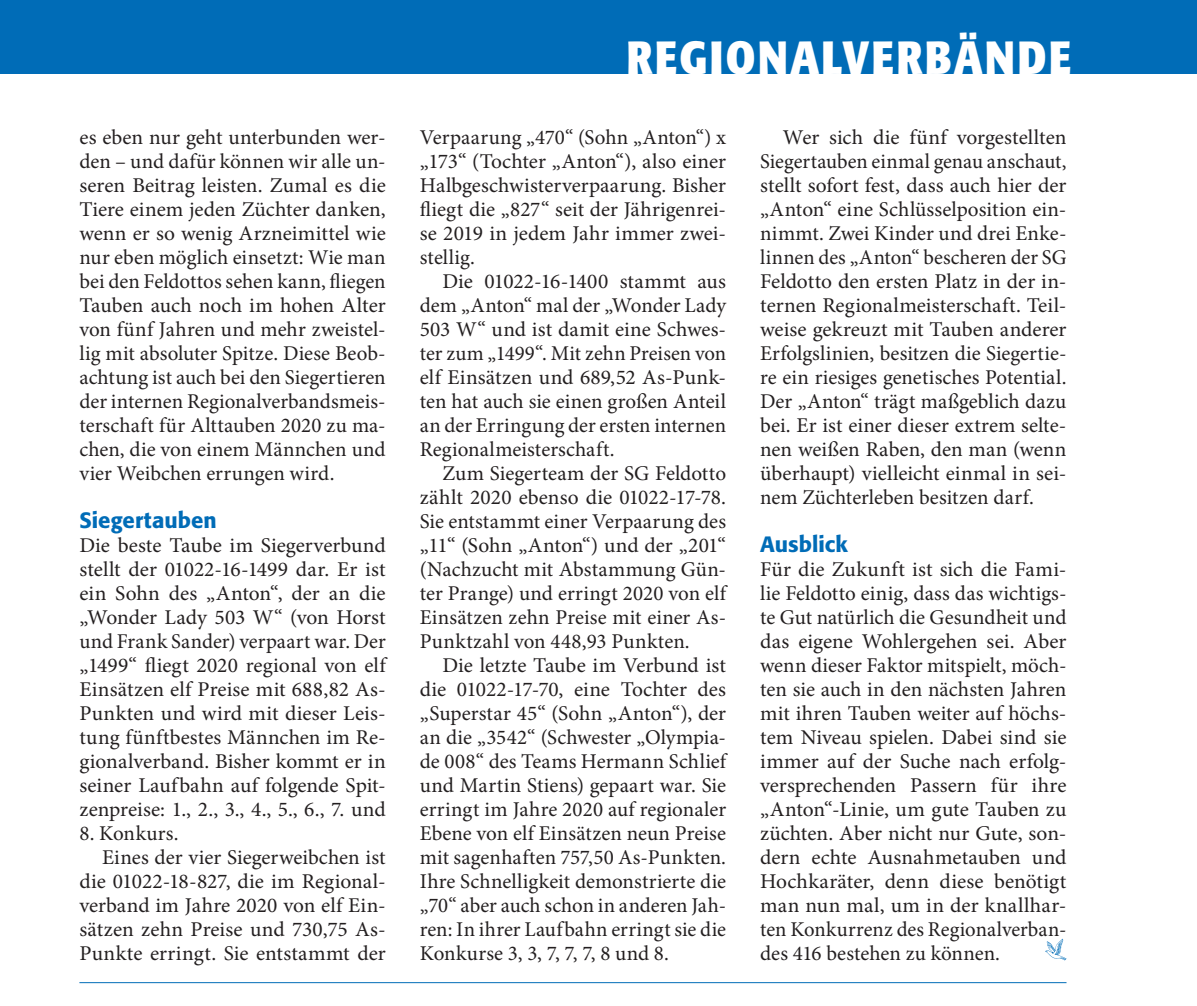
<style>
.page{position:relative;width:1197px;height:1006px;background:#fff}
.page>*{position:absolute;margin:0;border:0;box-sizing:border-box;transform-origin:0 0}
.t1{font:700 46px "Formata Condensed BQ";letter-spacing:.055em;color:#fff}
.t2{font:500 22px "Formata BQ";letter-spacing:.005em;color:#006cb7}
.t3{font:21px/24px "Minion Pro";color:#231f20;text-align:justify}
</style>
<div class="page">
<div style="left:0;top:0;width:17px;height:74px;background:#006cb7"></div>
<div style="left:17px;top:0;width:1179px;height:74px;background:#006cb7"></div>
<svg style="left:1045px;top:938px;width:21px;height:22px"></svg>
<hr style="left:79px;top:982px;width:987px;height:1px;background:#006cb7">
<p class="t3" style="left:79px;top:127px;width:308px">es eben nur geht unterbunden wer&shy;den – und dafür können wir alle un&shy;seren Beitrag leisten. Zumal es die Tiere einem jeden Züchter danken, wenn er so wenig Arzneimittel wie nur eben möglich einsetzt: Wie man bei den Feldottos sehen kann, fliegen Tauben auch noch im hohen Alter von fünf Jahren und mehr zweistel&shy;lig mit absoluter Spitze. Diese Beob&shy;achtung ist auch bei den Siegertieren der internen Regionalverbandsmeis&shy;terschaft für Alttauben 2020 zu ma&shy;chen, die von einem Männchen und vier Weibchen errungen wird.</p>
<p class="t2" style="left:79px;top:510px;width:139px">Siegertauben</p>
<p class="t3" style="left:79px;top:535px;width:308px">Die beste Taube im Siegerverbund stellt der 01022-16-1499 dar. Er ist ein Sohn des „Anton“, der an die „Wonder Lady 503 W“ (von Horst und Frank Sander) verpaart war. Der „1499“ fliegt 2020 regional von elf Einsätzen elf Preise mit 688,82 As-Punkten und wird mit dieser Leis&shy;tung fünftbestes Männchen im Re&shy;gionalverband. Bisher kommt er in seiner Laufbahn auf folgende Spit&shy;zenpreise: 1., 2., 3., 4., 5., 6., 7. und</p>
<p class="t3" style="left:79px;top:823px;width:101px">8. Konkurs.</p>
<p class="t3" style="left:102px;top:847px;width:285px">Eines der vier Siegerweibchen ist</p>
<p class="t3" style="left:79px;top:871px;width:308px">die 01022-18-827, die im Regional-</p>
<p class="t3" style="left:79px;top:895px;width:308px">verband im Jahre 2020 von elf Ein-</p>
<p class="t3" style="left:79px;top:919px;width:308px">sätzen zehn Preise und 730,75 As-</p>
<p class="t3" style="left:79px;top:943px;width:308px">Punkte erringt. Sie entstammt der</p>
<h1 class="t1" style="left:626px;top:33px;width:446px">REGIONALVERBÄNDE</h1>
<p class="t3" style="left:420px;top:127px;width:308px">Verpaarung „470“ (Sohn „Anton“) x „173“ (Tochter „Anton“), also einer Halbgeschwisterverpaarung. Bisher fliegt die „827“ seit der Jährigenrei&shy;se 2019 in jedem Jahr immer zwei&shy;stellig.</p>
<p class="t3" style="left:420px;top:271px;width:308px;text-indent:23px">Die 01022-16-1400 stammt aus dem „Anton“ mal der „Wonder Lady 503 W“ und ist damit eine Schwes&shy;ter zum „1499“. Mit zehn Preisen von elf Einsätzen und 689,52 As-Punk&shy;ten hat auch sie einen großen Anteil an der Erringung der ersten internen Regionalmeisterschaft.</p>
<p class="t3" style="left:420px;top:463px;width:308px;text-indent:23px">Zum Siegerteam der SG Feldotto zählt 2020 ebenso die 01022-17-78.<br>Sie entstammt einer Verpaarung des „11“ (Sohn „Anton“) und der „201“ (Nachzucht mit Abstammung Gün&shy;ter Prange) und erringt 2020 von elf Einsätzen zehn Preise mit einer As-Punktzahl von 448,93 Punkten.</p>
<p class="t3" style="left:420px;top:655px;width:308px;text-indent:23px">Die letzte Taube im Verbund ist die 01022-17-70, eine Tochter des „Superstar 45“ (Sohn „Anton“), der an die „3542“ (Schwester „Olympia&shy;de 008“ des Teams Hermann Schlief und Martin Stiens) gepaart war. Sie erringt im Jahre 2020 auf regionaler Ebene von elf Einsätzen neun Preise mit sagenhaften 757,50 As-Punkten.<br>Ihre Schnelligkeit demonstrierte die „70“ aber auch schon in anderen Jah&shy;ren: In ihrer Laufbahn erringt sie die Konkurse 3, 3, 7, 7, 7, 8 und 8.</p>
<p class="t3" style="left:760px;top:127px;width:308px;text-indent:23px">Wer sich die fünf vorgestellten Siegertauben einmal genau anschaut, stellt sofort fest, dass auch hier der „Anton“ eine Schlüsselposition ein&shy;nimmt. Zwei Kinder und drei Enke&shy;linnen des „Anton“ bescheren der SG Feldotto den ersten Platz in der in&shy;ternen Regionalmeisterschaft. Teil&shy;weise gekreuzt mit Tauben anderer Erfolgslinien, besitzen die Siegertie&shy;re ein riesiges genetisches Potential.<br>Der „Anton“ trägt maßgeblich dazu bei. Er ist einer dieser extrem selte&shy;nen weißen Raben, den man (wenn überhaupt) vielleicht einmal in sei&shy;nem Züchterleben besitzen darf.</p>
<p class="t2" style="left:760px;top:534px;width:89px">Ausblick</p>
<p class="t3" style="left:760px;top:559px;width:308px">Für die Zukunft ist sich die Fami&shy;lie Feldotto einig, dass das wichtigs&shy;te Gut natürlich die Gesundheit und das eigene Wohlergehen sei. Aber wenn dieser Faktor mitspielt, möch&shy;ten sie auch in den nächsten Jahren mit ihren Tauben weiter auf höchs&shy;tem Niveau spielen. Dabei sind sie immer auf der Suche nach erfolg&shy;versprechenden Passern für ihre „Anton“-Linie, um gute Tauben zu züchten. Aber nicht nur Gute, son&shy;dern echte Ausnahmetauben und Hochkaräter, denn diese benötigt man nun mal, um in der knallhar&shy;ten Konkurrenz des Regionalverban&shy;des 416 bestehen zu können.</p>
</div>
